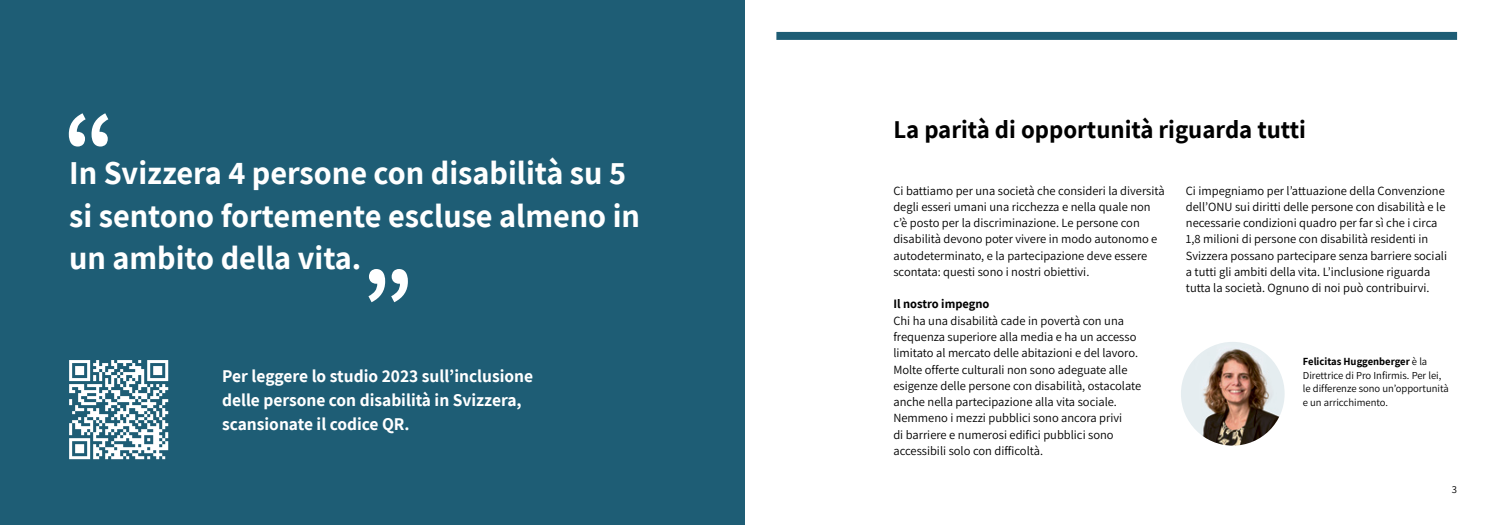
<style>
.page{position:relative;width:1489px;height:525px;background:#fff}
.page>*{position:absolute;margin:0;border:0;box-sizing:border-box;transform-origin:0 0}
.t1{font:700 100px "Assistant";color:#fff}
.t2{font:700 32.5px/42.5px "Assistant";color:#fff}
.H2_Titel_T2_20pt{font:700 25px "Assistant";color:#000}
.t3{font:700 17.5px/24.4px "Assistant";color:#fff}
.P_Grundtext_10pt{font:12.5px/16.2px "Assistant";color:#000}
.H3_Titel_T4_10pt{font:700 12.5px "Assistant";color:#000}
.P_Titel_T5_8_5pt_Bildlegende{font:10.62px/13.5px "Assistant";color:#000}
.s1{font-weight:700}
</style>
<div class="page">
<div style="left:0;top:0;width:744px;height:524px;background:#1e5d75"></div>
<svg style="left:69px;top:360px;width:99px;height:99px"></svg>
<div style="left:776px;top:32px;width:680px;height:8px;background:#1e5d75"></div>
<img style="left:1180px;top:341px;width:104px;height:104px;border-radius:52px">
<h1 class="t1" style="left:63px;top:80px;width:53px">“</h1>
<h2 class="t2" style="left:69px;top:151px;width:572px">In Svizzera 4 persone con disabilità su 5 si sentono fortemente escluse almeno in un ambito della vita.</h2>
<h1 class="t1" style="left:361px;top:183px;width:53px">„</h1>
<h3 class="t3" style="left:222px;top:363px;width:312px">Per leggere lo studio 2023 sull’inclusione delle persone con disabilità in Svizzera, scansionate il codice QR.</h3>
<h2 class="H2_Titel_T2_20pt" style="left:893px;top:112px;width:414px">La parità di opportunità riguarda tutti</h2>
<p class="P_Grundtext_10pt" style="left:893px;top:181px;width:273px">Ci battiamo per una società che consideri la diversità degli esseri umani una ricchezza e nella quale non c’è posto per la discriminazione. Le persone con disabilità devono poter vivere in modo autonomo e autodeterminato, e la partecipazione deve essere scontata: questi sono i nostri obiettivi.</p>
<h3 class="H3_Titel_T4_10pt" style="left:893px;top:295px;width:98px">Il nostro impegno</h3>
<p class="P_Grundtext_10pt" style="left:893px;top:311px;width:249px">Chi ha una disabilità cade in povertà con una frequenza superiore alla media e ha un accesso limitato al mercato delle abitazioni e del lavoro.<br>Molte offerte culturali non sono adeguate alle esigenze delle persone con disabilità, ostacolate anche nella partecipazione alla vita sociale.<br>Nemmeno i mezzi pubblici sono ancora privi<br>di barriere e numerosi edifici pubblici sono accessibili solo con difficoltà.</p>
<p class="P_Grundtext_10pt" style="left:1185px;top:181px;width:263px">Ci impegniamo per l’attuazione della Convenzione dell’ONU sui diritti delle persone con disabilità e le necessarie condizioni quadro per far sì che i circa 1,8 milioni di persone con disabilità residenti in Svizzera possano partecipare senza barriere sociali a tutti gli ambiti della vita. L’inclusione riguarda tutta la società. Ognuno di noi può contribuirvi.</p>
<p class="P_Titel_T5_8_5pt_Bildlegende" style="left:1302px;top:354px;width:147px"><span class="s1">Felicitas Huggenberger</span> è la<br>Direttrice di Pro Infirmis. Per lei, le differenze sono un’opportunità e un arricchimento.</p>
<p class="P_Titel_T5_8_5pt_Bildlegende" style="left:1451px;top:482px;width:7px">3</p>
</div>
